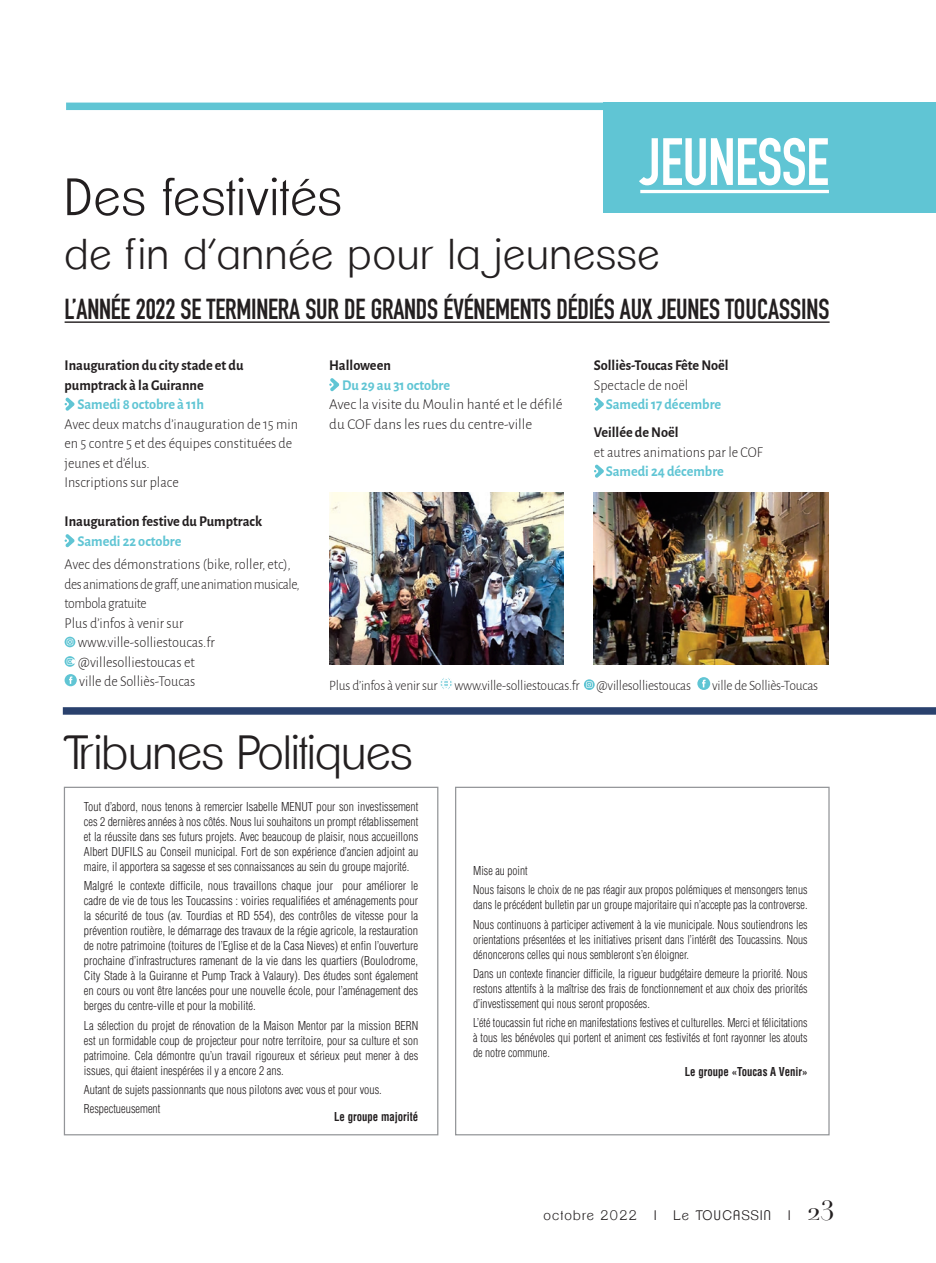
<style>
.page{position:relative;width:936px;height:1263px;background:#fff}
.page>*{position:absolute;margin:0;border:0;box-sizing:border-box;transform-origin:0 0}
.t1{font:700 65.7px "DIN Condensed";letter-spacing:-.01em;color:#fff;scale:.94 1}
.t2{font:300 51px "Clemente P Dae";letter-spacing:.03em;color:#231f20}
.t3{font:300 46.8px "Clemente P Dae";color:#231f20}
.t4{font:300 42px "Clemente P Dae";letter-spacing:.03em;color:#231f20}
.t5{font:700 28.5px "DIN Condensed";letter-spacing:-.01em;color:#231f20;scale:.95 1}
.t6{font:27px "Didot";color:#231f20}
.t7{font:300 15px/19.5px "Alegreya Sans";color:#231f20;scale:.95 1}
.t8{font:700 15px/19.5px "Alegreya Sans";color:#231f20;scale:.95 1}
.t9{font:700 15px "Alegreya Sans";color:#60c5d4;scale:.95 1}
.t10{font:300 15px/19.5px "Alegreya Sans";color:#231f20}
.t11{font:300 15px "Alegreya Sans";letter-spacing:-.03em;color:#231f20;scale:.91 1}
.t12{font:300 14.25px "Alegreya Sans";letter-spacing:-.015em;color:#231f20;scale:.95 1}
.t13{font:300 13.5px "Clemente P Dae";letter-spacing:.1em;color:#231f20}
.t14{font:300 condensed 12px/15px "Helvetica";color:#231f20;text-align:justify}
.t15{font:300 condensed 12px/15px "Helvetica";color:#231f20;scale:.95 1}
.t16{font:700 condensed 12px "Helvetica";color:#231f20;scale:.9 1}
.s1{font-family:"Clemente P Dae";font-weight:300;font-size:13.5px}
</style>
<div class="page">
<div style="left:66px;top:103px;width:767px;height:7px;background:#60c5d4"></div>
<hr style="left:65px;top:321px;width:764px;height:2px;background:#231f20">
<div style="left:603px;top:102px;width:332px;height:111px;background:#60c5d4"></div>
<hr style="left:640px;top:190px;width:188px;height:3px;background:#fff">
<svg style="left:65px;top:398px;width:10px;height:13px"></svg>
<svg style="left:65px;top:534px;width:10px;height:13px"></svg>
<svg style="left:65px;top:637px;width:10px;height:10px"></svg>
<svg style="left:67px;top:639px;width:6px;height:6px"></svg>
<svg style="left:65px;top:656px;width:10px;height:11px"></svg>
<svg style="left:67px;top:658px;width:9px;height:7px"></svg>
<div style="left:65px;top:674px;width:12px;height:12px;background:#60c5d4;border-radius:6px"></div>
<svg style="left:69px;top:676px;width:3px;height:8px"></svg>
<svg style="left:329px;top:378px;width:10px;height:13px"></svg>
<svg style="left:594px;top:398px;width:10px;height:13px"></svg>
<svg style="left:594px;top:465px;width:10px;height:13px"></svg>
<img style="left:329px;top:493px;width:235px;height:171px">
<img style="left:594px;top:493px;width:234px;height:171px">
<svg style="left:440px;top:678px;width:12px;height:11px"></svg>
<svg style="left:584px;top:679px;width:10px;height:11px"></svg>
<svg style="left:586px;top:681px;width:6px;height:7px"></svg>
<svg style="left:697px;top:677px;width:13px;height:13px"></svg>
<svg style="left:702px;top:680px;width:3px;height:7px"></svg>
<div style="left:64px;top:787px;width:374px;height:348px;border:1px solid #939598"></div>
<div style="left:455px;top:787px;width:374px;height:348px;border:1px solid #939598"></div>
<div style="left:63px;top:707px;width:872px;height:8px;background:#2a416d"></div>
<h1 class="t1" style="left:640px;top:118px;width:202px">JEUNESSE</h1>
<h2 class="t2" style="left:65px;top:168px;width:278px">Des festivités</h2>
<h3 class="t4" style="left:65px;top:230px;width:596px">de fin d’année pour la jeunesse</h3>
<h3 class="t5" style="left:65px;top:290px;width:806px">L’ANNÉE 2022 SE TERMINERA SUR DE GRANDS ÉVÉNEMENTS DÉDIÉS AUX JEUNES TOUCASSINS</h3>
<p class="t8" style="left:65px;top:354px;width:190px">Inauguration du city stade et du pumptrack à la Guiranne</p>
<p class="t9" style="left:78px;top:393px;width:135px">Samedi 8 octobre à 11h</p>
<p class="t7" style="left:65px;top:413px;width:247px">Avec deux matchs d’inauguration de 15 min en 5 contre 5 et des équipes constituées de jeunes et d’élus.<br>Inscriptions sur place</p>
<p class="t8" style="left:65px;top:510px;width:209px">Inauguration festive du Pumptrack</p>
<p class="t9" style="left:78px;top:530px;width:111px">Samedi 22 octobre</p>
<p class="t7" style="left:65px;top:554px;width:240px">Avec des démonstrations (bike, roller, etc),</p>
<p class="t11" style="left:65px;top:574px;width:260px">des animations de graff, une animation musicale,</p>
<p class="t11" style="left:65px;top:594px;width:92px">tombola gratuite</p>
<p class="t7" style="left:65px;top:613px;width:127px">Plus d’infos à venir sur</p>
<p class="t7" style="left:78px;top:632px;width:146px">www.ville-solliestoucas.fr</p>
<p class="t7" style="left:78px;top:652px;width:124px">@villesolliestoucas et</p>
<p class="t7" style="left:79px;top:671px;width:124px">ville de Solliès-Toucas</p>
<p class="t8" style="left:329px;top:354px;width:66px">Halloween</p>
<p class="t9" style="left:342px;top:374px;width:115px">Du 29 au 31 octobre</p>
<p class="t10" style="left:329px;top:394px;width:235px">Avec la visite du Moulin hanté et le défilé du COF dans les rues du centre-ville</p>
<p class="t8" style="left:594px;top:354px;width:143px">Solliès-Toucas Fête Noël</p>
<p class="t7" style="left:594px;top:374px;width:101px">Spectacle de noël</p>
<p class="t9" style="left:606px;top:393px;width:123px">Samedi 17 décembre</p>
<p class="t8" style="left:594px;top:421px;width:90px">Veillée de Noël</p>
<p class="t7" style="left:594px;top:441px;width:179px">et autres animations par le COF</p>
<p class="t9" style="left:606px;top:460px;width:126px">Samedi 24 décembre</p>
<p class="t12" style="left:329px;top:676px;width:382px">Plus d’infos à venir sur www.ville-solliestoucas.fr @villesolliestoucas</p>
<p class="t12" style="left:712px;top:676px;width:113px">ville de Solliès-Toucas</p>
<h3 class="t3" style="left:64px;top:726px;width:350px">Tribunes Politiques</h3>
<p class="t14" style="left:84px;top:799px;width:336px">Tout d’abord, nous tenons à remercier Isabelle MENUT pour son investissement ces 2 dernières années à nos côtés. Nous lui souhaitons un prompt rétablissement et la réussite dans ses futurs projets. Avec beaucoup de plaisir, nous accueillons Albert DUFILS au Conseil municipal. Fort de son expérience d’ancien adjoint au maire, il apportera sa sagesse et ses connaissances au sein du groupe majorité.</p>
<p class="t14" style="left:84px;top:878px;width:336px">Malgré le contexte difficile, nous travaillons chaque jour pour améliorer le cadre de vie de tous les Toucassins : voiries requalifiées et aménagements pour la sécurité de tous (av. Tourdias et RD 554), des contrôles de vitesse pour la prévention routière, le démarrage des travaux de la régie agricole, la restauration de notre patrimoine (toitures de l’Eglise et de la Casa Nieves) et enfin l’ouverture prochaine d’infrastructures ramenant de la vie dans les quartiers (Boulodrome, City Stade à la Guiranne et Pump Track à Valaury). Des études sont également en cours ou vont être lancées pour une nouvelle école, pour l’aménagement des berges du centre-ville et pour la mobilité.</p>
<p class="t14" style="left:84px;top:1018px;width:336px">La sélection du projet de rénovation de la Maison Mentor par la mission BERN est un formidable coup de projecteur pour notre territoire, pour sa culture et son patrimoine. Cela démontre qu’un travail rigoureux et sérieux peut mener à des issues, qui étaient inespérées il y a encore 2 ans.</p>
<p class="t14" style="left:84px;top:1080px;width:299px;line-height:19.2px">Autant de sujets passionnants que nous pilotons avec vous et pour vous.<br>Respectueusement</p>
<p class="t16" style="left:334px;top:1108px;width:95px">Le groupe majorité</p>
<p class="t15" style="left:473px;top:861px;width:353px;line-height:19.2px">Mise au point<br>Nous faisons le choix de ne pas réagir aux propos polémiques et mensongers tenus</p>
<p class="t15" style="left:473px;top:895px;width:353px;line-height:19.2px">dans le précédent bulletin par un groupe majoritaire qui n’accepte pas la controverse.<br>Nous continuons à participer activement à la vie municipale. Nous soutiendrons les</p>
<p class="t15" style="left:473px;top:932px;width:353px">orientations présentées et les initiatives prisent dans l’intérêt des Toucassins. Nous dénoncerons celles qui nous sembleront s’en éloigner.</p>
<p class="t15" style="left:473px;top:966px;width:353px;text-align:justify">Dans un contexte financier difficile, la rigueur budgétaire demeure la priorité. Nous restons attentifs à la maîtrise des frais de fonctionnement et aux choix des priorités d’investissement qui nous seront proposées.</p>
<p class="t15" style="left:473px;top:1015px;width:353px;text-align:justify">L’été toucassin fut riche en manifestations festives et culturelles. Merci et félicitations à tous les bénévoles qui portent et animent ces festivités et font rayonner les atouts de notre commune.</p>
<p class="t16" style="left:684px;top:1064px;width:138px">Le groupe «Toucas A Venir»</p>
<p class="t13" style="left:543px;top:1208px;width:95px">octobre 2022</p>
<p class="t13" style="left:654px;top:1208px;width:4px">I</p>
<p class="t13" style="left:673px;top:1208px;width:99px">Le TOUCASSIN</p>
<h3 class="t6" style="left:788px;top:1195px;width:48px"><span class="s1">I</span> 23</h3>
</div>
